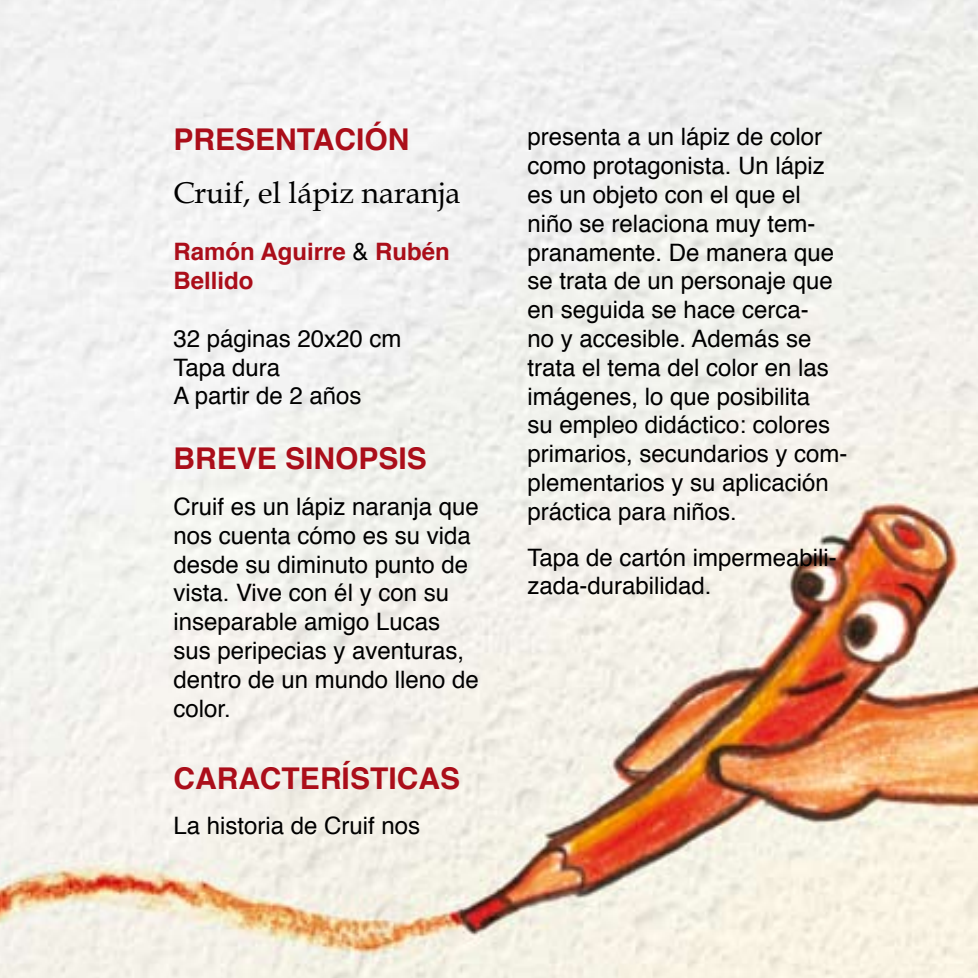
<style>
.page{position:relative;width:978px;height:978px;background:#fff}
.page>*{position:absolute;margin:0;border:0;box-sizing:border-box;transform-origin:0 0}
.t1{font:700 30px "Helvetica";color:#ab0e1a}
.t2{font:30px "Book Antiqua";color:#000}
.t3{font:24px/28.8px "Helvetica";color:#000}
.t4{font:700 24px/28.8px "Helvetica";color:#ab0e1a}
.s1{font-weight:400;color:#000}
</style>
<div class="page">
<img style="left:0;top:0;width:978px;height:978px">
<p class="t1" style="left:173px;top:115px;width:238px">PRESENTACIÓN</p>
<p class="t2" style="left:173px;top:174px;width:289px">Cruif, el lápiz naranja</p>
<p class="t4" style="left:173px;top:238px;width:278px">Ramón Aguirre <span class="s1">&amp;</span> Rubén<br>Bellido</p>
<p class="t3" style="left:173px;top:325px;width:230px">32 páginas 20x20 cm<br>Tapa dura<br>A partir de 2 años</p>
<p class="t1" style="left:173px;top:434px;width:255px">BREVE SINOPSIS</p>
<p class="t3" style="left:173px;top:493px;width:307px">Cruif es un lápiz naranja que nos cuenta cómo es su vida desde su diminuto punto de vista. Vive con él y con su inseparable amigo Lucas sus peripecias y aventuras, dentro de un mundo lleno de color.</p>
<p class="t1" style="left:173px;top:754px;width:288px">CARACTERÍSTICAS</p>
<p class="t3" style="left:173px;top:812px;width:248px">La historia de Cruif nos</p>
<p class="t3" style="left:527px;top:123px;width:322px">presenta a un lápiz de color como protagonista. Un lápiz es un objeto con el que el niño se relaciona muy tem&shy;pranamente. De manera que se trata de un personaje que en seguida se hace cerca-<br>no y accesible. Además se trata el tema del color en las imágenes, lo que posibilita<br>su empleo didáctico: colores primarios, secundarios y com&shy;plementarios y su aplicación práctica para niños.</p>
<p class="t3" style="left:527px;top:543px;width:311px">Tapa de cartón impermeabili&shy;zada-durabilidad.</p>
</div>
